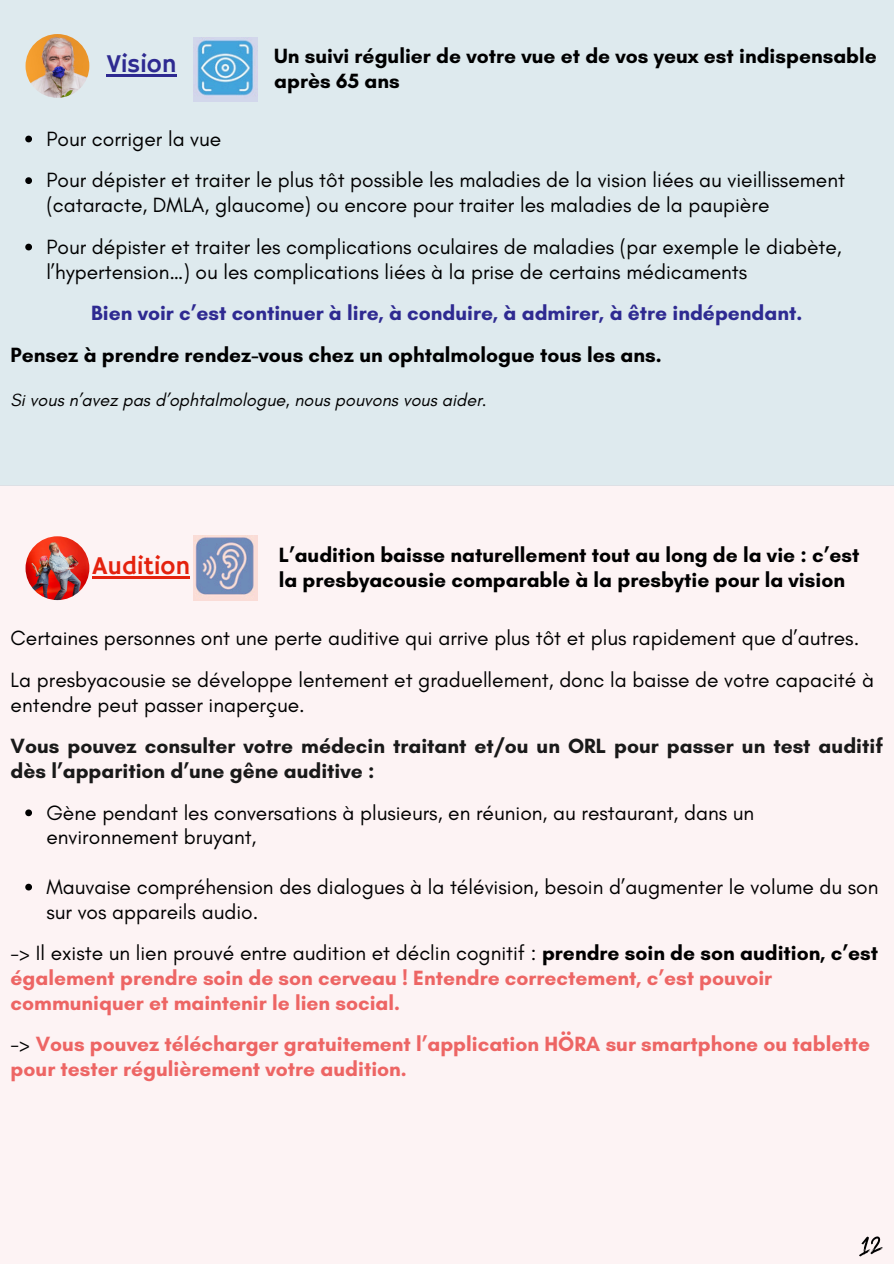
<style>
.page{position:relative;width:894px;height:1264px;background:#fff}
.page>*{position:absolute;margin:0;border:0;box-sizing:border-box;transform-origin:0 0}
.t1{font:25.5px "Hammersmith One";color:#e4220e}
.t2{font:25.5px "Hammersmith One";color:#2e2a91}
.t3{font:21px/24.8px "Glacial Indifference";color:#000}
.t4{font:700 21px/24.8px "Glacial Indifference";color:#ed6564}
.t5{font:700 21px/24.8px "Glacial Indifference";color:#000}
.t6{font:700 21px/24.8px "Glacial Indifference";color:#191919}
.t7{font:700 21px "Glacial Indifference";color:#2e2a91}
.t8{font:italic 18px "Glacial Indifference";color:#000}
.s1{font-weight:400;color:#000}
.s2{color:#000}
</style>
<div class="page">
<div style="left:0;top:485px;width:893px;height:778px;background:#fdf3f4"></div>
<div style="left:0;top:0;width:893px;height:485px;background:#deeaee"></div>
<img style="left:193px;top:37px;width:65px;height:64px">
<img style="left:193px;top:535px;width:65px;height:65px">
<hr style="left:106px;top:74px;width:70px;height:3px;background:#2e2a91">
<img style="left:26px;top:34px;width:63px;height:64px;border-radius:50%">
<svg style="left:25px;top:136px;width:7px;height:6px"></svg>
<svg style="left:25px;top:177px;width:7px;height:7px"></svg>
<svg style="left:25px;top:244px;width:7px;height:6px"></svg>
<hr style="left:92px;top:576px;width:98px;height:2px;background:#e4220e">
<img style="left:26px;top:536px;width:63px;height:64px;border-radius:50%">
<svg style="left:25px;top:809px;width:7px;height:7px"></svg>
<svg style="left:25px;top:883px;width:7px;height:7px"></svg>
<svg style="left:859px;top:1236px;width:23px;height:20px"></svg>
<h2 class="t2" style="left:106px;top:49px;width:72px">Vision</h2>
<p class="t5" style="left:274px;top:44px;width:604px">Un suivi régulier de votre vue et de vos yeux est indispensable après 65 ans</p>
<p class="t3" style="left:46px;top:126px;width:176px">Pour corriger la vue</p>
<p class="t3" style="left:46px;top:168px;width:799px">Pour dépister et traiter le plus tôt possible les maladies de la vision liées au vieillissement (cataracte, DMLA, glaucome) ou encore pour traiter les maladies de la paupière</p>
<h2 class="t3" style="left:46px;top:234px;width:796px">Pour dépister et traiter les complications oculaires de maladies (par exemple le diabète, l’hypertension…) ou les complications liées à la prise de certains médicaments</h2>
<h2 class="t7" style="left:91px;top:300px;width:712px">Bien voir c’est continuer à lire, à conduire, à admirer, à être indépendant.</h2>
<h4 class="t5" style="left:11px;top:342px;width:652px">Pensez à prendre rendez-vous chez un ophtalmologue tous les ans.</h4>
<p class="t8" style="left:11px;top:388px;width:477px">Si vous n’avez pas d’ophtalmologue, nous pouvons vous aider.</p>
<h1 class="t1" style="left:92px;top:551px;width:99px">Audition</h1>
<h2 class="t5" style="left:279px;top:542px;width:582px">L’audition baisse naturellement tout au long de la vie : c’est la presbyacousie comparable à la presbytie pour la vision</h2>
<h3 class="t3" style="left:11px;top:625px;width:850px">Certaines personnes ont une perte auditive qui arrive plus tôt et plus rapidement que d’autres.</h3>
<h3 class="t3" style="left:11px;top:667px;width:864px">La presbyacousie se développe lentement et graduellement, donc la baisse de votre capacité à entendre peut passer inaperçue.</h3>
<h2 class="t6" style="left:11px;top:733px;width:873px">Vous pouvez consulter votre médecin traitant et/ou un ORL pour passer un test auditif dès l’apparition d’une gêne auditive :</h2>
<p class="t3" style="left:46px;top:799px;width:709px">Gène pendant les conversations à plusieurs, en réunion, au restaurant, dans un environnement bruyant,</p>
<p class="t3" style="left:46px;top:874px;width:833px">Mauvaise compréhension des dialogues à la télévision, besoin d’augmenter le volume du son sur vos appareils audio.</p>
<h3 class="t4" style="left:11px;top:940px;width:868px"><span class="s1">-&gt; Il existe un lien prouvé entre audition et déclin cognitif :</span> <span class="s2">prendre soin de son audition, c’est </span>également prendre soin de son cerveau ! Entendre correctement, c’est pouvoir communiquer et maintenir le lien social.</h3>
<p class="t4" style="left:11px;top:1031px;width:860px"><span class="s1">-&gt;</span> Vous pouvez télécharger gratuitement l’application HÖRA sur smartphone ou tablette pour tester régulièrement votre audition.</p>
</div>
